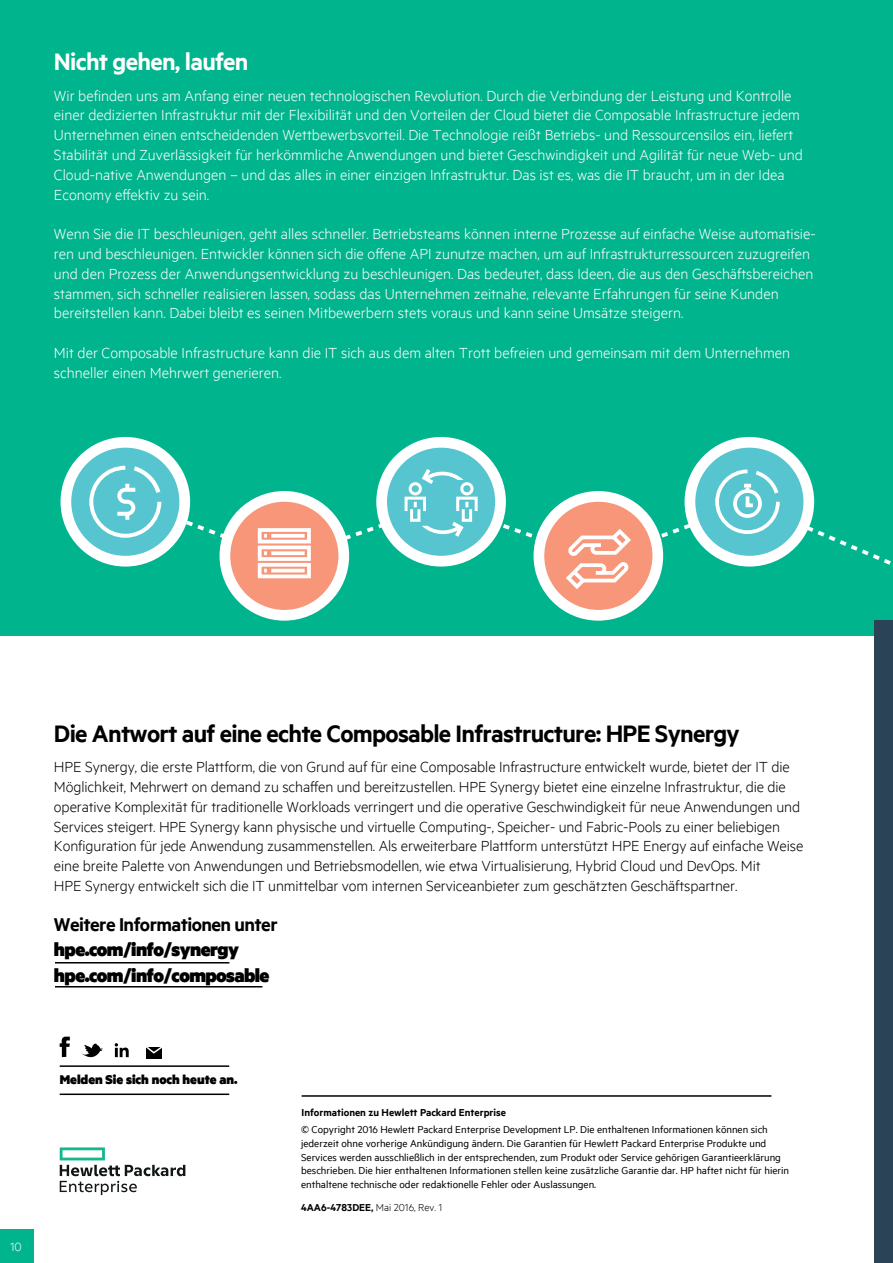
<style>
.page{position:relative;width:893px;height:1263px;background:#fff}
.page>*{position:absolute;margin:0;border:0;box-sizing:border-box;transform-origin:0 0}
.t1{font:600 27px "Metric";letter-spacing:-.025em;color:#000}
.t2{font:600 27px "Metric";letter-spacing:-.025em;color:#fff}
.t3{font:900 21px/25.2px "Metric";letter-spacing:-.025em;color:#000}
.t4{font:600 21px "Metric";letter-spacing:-.025em;color:#000}
.t5{font:300 16.5px/19.8px "Metric";color:#fff}
.t6{font:300 16.5px/19.8px "Metric";letter-spacing:-.005em;color:#000}
.t7{font:900 14.4px "Metric";color:#000}
.t8{font:300 13.5px "Metric";color:#fff}
.t9{font:11.4px/13.6px "Metric";color:#000}
.t10{font:600 11.4px "Metric";color:#000}
.s1{font-weight:300}
</style>
<div class="page">
<div style="left:0;top:0;width:893px;height:636px;background:#00b48d"></div>
<svg style="left:126px;top:496px;width:765px;height:73px"></svg>
<div style="left:0;top:1230px;width:34px;height:33px;background:#00b48d"></div>
<div style="left:61px;top:437px;width:129px;height:129px;background:#fff;border-radius:50%"></div>
<div style="left:71px;top:448px;width:108px;height:108px;background:#56c5d0;border-radius:50%"></div>
<div style="left:376px;top:437px;width:130px;height:129px;background:#fff;border-radius:50%"></div>
<div style="left:387px;top:448px;width:108px;height:108px;background:#56c5d0;border-radius:50%"></div>
<div style="left:685px;top:437px;width:129px;height:129px;background:#fff;border-radius:50%"></div>
<div style="left:695px;top:448px;width:108px;height:108px;background:#56c5d0;border-radius:50%"></div>
<div style="left:220px;top:491px;width:129px;height:130px;background:#fff;border-radius:50%"></div>
<div style="left:230px;top:502px;width:108px;height:108px;background:#f79679;border-radius:50%"></div>
<div style="left:534px;top:491px;width:129px;height:130px;background:#fff;border-radius:50%"></div>
<div style="left:544px;top:502px;width:108px;height:108px;background:#f79679;border-radius:50%"></div>
<svg style="left:89px;top:466px;width:72px;height:72px"></svg>
<div style="left:258px;top:563px;width:53px;height:15px;border:4px solid #fff"></div>
<hr style="left:271px;top:569px;width:34px;height:3px;background:#fff">
<div style="left:258px;top:545px;width:53px;height:16px;border:4px solid #fff"></div>
<svg style="left:271px;top:551px;width:34px;height:4px"></svg>
<svg style="left:264px;top:551px;width:3px;height:4px"></svg>
<div style="left:258px;top:528px;width:53px;height:15px;border:4px solid #fff"></div>
<svg style="left:271px;top:534px;width:34px;height:4px"></svg>
<svg style="left:264px;top:534px;width:3px;height:4px"></svg>
<div style="left:874px;top:620px;width:19px;height:643px;background:#2b4357"></div>
<div style="left:409px;top:482px;width:13px;height:13px;border:3px solid #fff;border-radius:50%"></div>
<div style="left:405px;top:497px;width:21px;height:15px;border:3px solid #fff"></div>
<div style="left:410px;top:508px;width:10px;height:14px;border:3px solid #fff"></div>
<svg style="left:414px;top:502px;width:3px;height:5px"></svg>
<div style="left:460px;top:482px;width:13px;height:13px;border:3px solid #fff;border-radius:50%"></div>
<div style="left:456px;top:497px;width:22px;height:15px;border:3px solid #fff"></div>
<div style="left:462px;top:508px;width:10px;height:14px;border:3px solid #fff"></div>
<svg style="left:465px;top:502px;width:3px;height:5px"></svg>
<svg style="left:422px;top:522px;width:42px;height:15px"></svg>
<svg style="left:422px;top:469px;width:42px;height:15px"></svg>
<svg style="left:566px;top:529px;width:65px;height:60px"></svg>
<svg style="left:715px;top:469px;width:65px;height:65px"></svg>
<div style="left:146px;top:1046px;width:16px;height:12px;background:#000"></div>
<svg style="left:146px;top:1046px;width:16px;height:8px"></svg>
<hr style="left:60px;top:1065px;width:169px;height:2px;background:#000">
<hr style="left:60px;top:1093px;width:169px;height:2px;background:#000">
<svg style="left:60px;top:1147px;width:125px;height:48px"></svg>
<hr style="left:302px;top:1095px;width:469px;height:2px;background:#000">
<svg style="left:81px;top:1043px;width:22px;height:15px"></svg>
<svg style="left:60px;top:1037px;width:10px;height:20px"></svg>
<svg style="left:115px;top:1043px;width:14px;height:14px"></svg>
<hr style="left:55px;top:962px;width:174px;height:1px;background:#000">
<hr style="left:55px;top:986px;width:207px;height:1px;background:#000">
<h1 class="t2" style="left:54px;top:46px;width:196px">Nicht gehen, laufen</h1>
<p class="t5" style="left:54px;top:85px;width:750px">Wir befinden uns am Anfang einer neuen technologischen Revolution. Durch die Verbindung der Leistung und Kontrolle einer dedizierten Infrastruktur mit der Flexibilität und den Vorteilen der Cloud bietet die Composable Infrastructure jedem Unternehmen einen entscheidenden Wettbewerbsvorteil. Die Technologie reißt Betriebs- und Ressourcensilos ein, liefert Stabilität und Zuverlässigkeit für herkömmliche Anwendungen und bietet Geschwindigkeit und Agilität für neue Web- und Cloud-native Anwendungen – und das alles in einer einzigen Infrastruktur. Das ist es, was die IT braucht, um in der Idea Economy effektiv zu sein.</p>
<p class="t5" style="left:54px;top:223px;width:763px">Wenn Sie die IT beschleunigen, geht alles schneller. Betriebsteams können interne Prozesse auf einfache Weise automatisie&shy;ren und beschleunigen. Entwickler können sich die offene API zunutze machen, um auf Infrastrukturressourcen zuzugreifen und den Prozess der Anwendungsentwicklung zu beschleunigen. Das bedeutet, dass Ideen, die aus den Geschäftsbereichen stammen, sich schneller realisieren lassen, sodass das Unternehmen zeitnahe, relevante Erfahrungen für seine Kunden bereitstellen kann. Dabei bleibt es seinen Mitbewerbern stets voraus und kann seine Umsätze steigern.</p>
<p class="t5" style="left:54px;top:342px;width:738px">Mit der Composable Infrastructure kann die IT sich aus dem alten Trott befreien und gemeinsam mit dem Unternehmen schneller einen Mehrwert generieren.</p>
<h1 class="t1" style="left:54px;top:717px;width:687px">Die Antwort auf eine echte Composable Infrastructure: HPE Synergy</h1>
<p class="t6" style="left:54px;top:756px;width:751px">HPE Synergy, die erste Plattform, die von Grund auf für eine Composable Infrastructure entwickelt wurde, bietet der IT die Möglichkeit, Mehrwert on demand zu schaffen und bereitzustellen. HPE Synergy bietet eine einzelne Infrastruktur, die die operative Komplexität für traditionelle Workloads verringert und die operative Geschwindigkeit für neue Anwendungen und Services steigert. HPE Synergy kann physische und virtuelle Computing-, Speicher- und Fabric-Pools zu einer beliebigen Konfiguration für jede Anwendung zusammenstellen. Als erweiterbare Plattform unterstützt HPE Energy auf einfache Weise eine breite Palette von Anwendungen und Betriebsmodellen, wie etwa Virtualisierung, Hybrid Cloud und DevOps. Mit<br>HPE Synergy entwickelt sich die IT unmittelbar vom internen Serviceanbieter zum geschätzten Geschäftspartner.</p>
<p class="t4" style="left:54px;top:912px;width:225px">Weitere Informationen unter</p>
<p class="t3" style="left:54px;top:936px;width:217px">hpe.com/info/synergy hpe.com/info/composable</p>
<p class="t7" style="left:60px;top:1070px;width:179px">Melden Sie sich noch heute an.</p>
<p class="t8" style="left:10px;top:1239px;width:13px">10</p>
<p class="t10" style="left:302px;top:1106px;width:206px">Informationen zu Hewlett Packard Enterprise</p>
<p class="t9" style="left:301px;top:1122px;width:490px">© Copyright 2016 Hewlett Packard Enterprise Development LP. Die enthaltenen Informationen können sich jederzeit ohne vorherige Ankündigung ändern. Die Garantien für Hewlett Packard Enterprise Produkte und Services werden ausschließlich in der entsprechenden, zum Produkt oder Service gehörigen Garantieerklärung beschrieben. Die hier enthaltenen Informationen stellen keine zusätzliche Garantie dar. HP haftet nicht für hierin enthaltene technische oder redaktionelle Fehler oder Auslassungen.</p>
<p class="t10" style="left:301px;top:1201px;width:143px">4AA6-4783DEE, <span class="s1">Mai 2016, Rev. 1</span></p>
</div>
